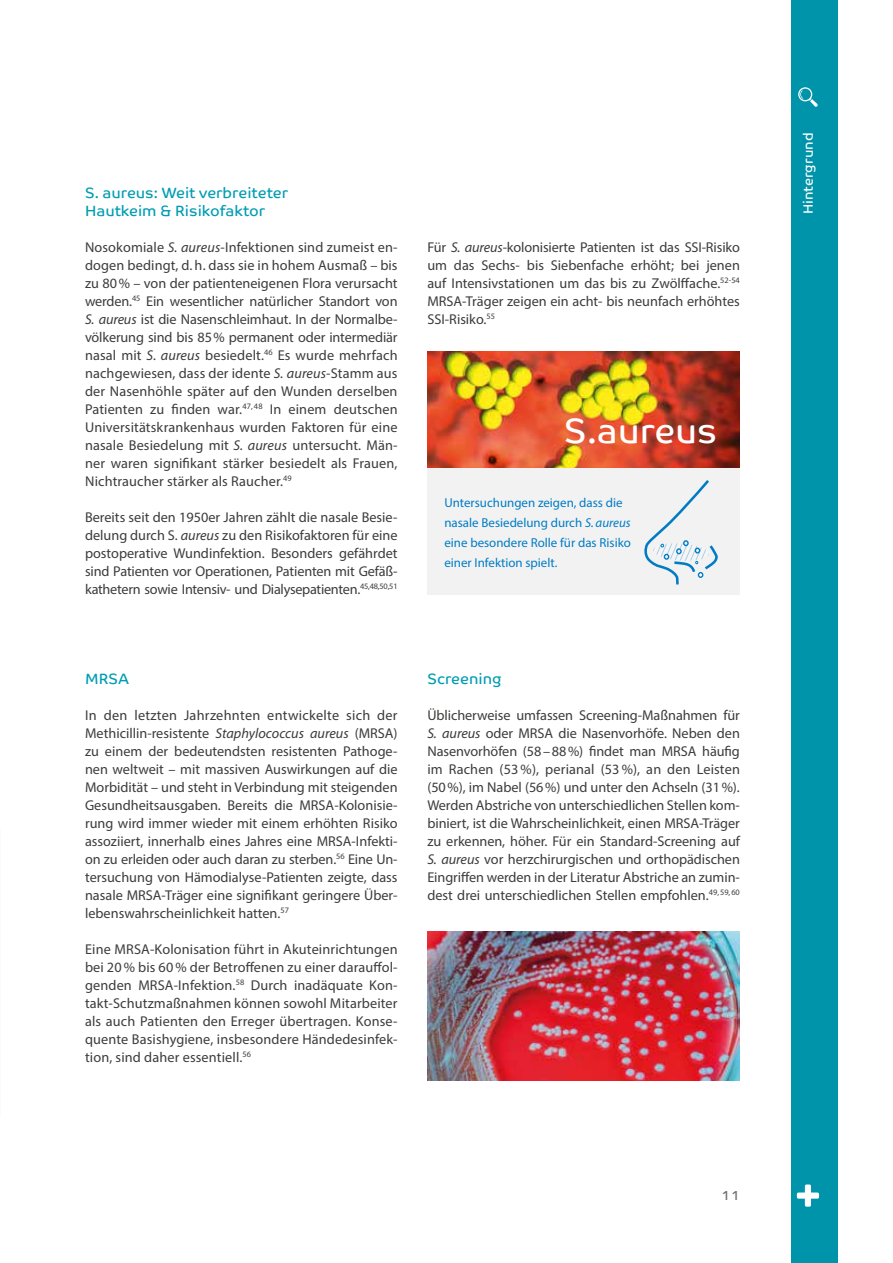
<style>
.page{position:relative;width:893px;height:1263px;background:#fff}
.page>*{position:absolute;margin:0;border:0;box-sizing:border-box;transform-origin:0 0}
.t1{font:35.25px "Co Text";color:#fff}
.t2{font:15px/18px "Co Text";color:#009db2}
.t3{font:14.25px/18px "Myriad Pro";color:#3c3c3b;text-align:justify}
.t4{font:13.5px "Co Text";color:#fff}
.t5{font:13.5px "Co Text";color:#706f6f}
.t6{font:12.9px/20px "Myriad Pro";color:#007cc5}
.s1{font-style:italic}
</style>
<div class="page">
<div style="left:791px;top:0;width:47px;height:1263px;background:#0094aa"></div>
<div style="left:797px;top:1192px;width:22px;height:7px;background:#fff;border-radius:2px"></div>
<div style="left:805px;top:1184px;width:6px;height:23px;background:#fff;border-radius:2px"></div>
<svg style="left:798px;top:87px;width:20px;height:20px"></svg>
<img style="left:427px;top:932px;width:313px;height:148px">
<img style="left:427px;top:351px;width:313px;height:117px">
<div style="left:427px;top:468px;width:313px;height:126px;background:#f2f2f2"></div>
<svg style="left:644px;top:480px;width:74px;height:105px"></svg>
<p class="t2" style="left:85px;top:184px;width:205px">S. aureus: Weit verbreiteter<br>Hautkeim &amp; Risikofaktor</p>
<p class="t3" style="left:85px;top:238px;width:314px">Nosokomiale <span class="s1">S. aureus</span>-Infektionen sind zumeist en&shy;dogen bedingt, d. h. dass sie in hohem Ausmaß – bis zu 80% – von der patienteneigenen Flora verursacht werden.<sup>45</sup> Ein wesentlicher natürlicher Standort von <span class="s1">S. aureus</span> ist die Nasenschleimhaut. In der Normalbe&shy;völkerung sind bis 85% permanent oder intermediär nasal mit <span class="s1">S. aureus</span> besiedelt.<sup>46</sup> Es wurde mehrfach nachgewiesen, dass der idente <span class="s1">S. aureus</span>-Stamm aus der Nasenhöhle später auf den Wunden derselben Patienten zu finden war.<sup>47,</sup> <sup>48</sup> In einem deutschen Universitätskrankenhaus wurden Faktoren für eine nasale Besiedelung mit <span class="s1">S. aureus</span> untersucht. Män&shy;ner waren signifikant stärker besiedelt als Frauen, Nichtraucher stärker als Raucher.<sup>49</sup></p>
<p class="t3" style="left:85px;top:508px;width:314px">Bereits seit den 1950er Jahren zählt die nasale Besie&shy;delung durch S. <span class="s1">aureus</span> zu den Risikofaktoren für eine postoperative Wundinfektion. Besonders gefährdet sind Patienten vor Operationen, Patienten mit Gefäß&shy;kathetern sowie Intensiv- und Dialysepatienten.<sup>45,48,50,51</sup></p>
<p class="t3" style="left:427px;top:238px;width:314px">Für <span class="s1">S. aureus</span>-kolonisierte Patienten ist das SSI-Risiko um das Sechs- bis Siebenfache erhöht; bei jenen auf Intensivstationen um das bis zu Zwölffache.<sup>52-54<br></sup>MRSA-Träger zeigen ein acht- bis neunfach erhöhtes SSI-Risiko.<sup>55</sup></p>
<h1 class="t1" style="left:564px;top:410px;width:155px">S.aureus</h1>
<p class="t6" style="left:444px;top:493px;width:188px">Untersuchungen zeigen, dass die nasale Besiedelung durch <span class="s1">S. aureus </span>eine besondere Rolle für das Risiko einer Infektion spielt.</p>
<p class="t2" style="left:85px;top:670px;width:46px">MRSA</p>
<p class="t3" style="left:85px;top:706px;width:314px">In den letzten Jahrzehnten entwickelte sich der Methicillin-resistente <span class="s1">Staphylococcus aureus</span> (MRSA) zu einem der bedeutendsten resistenten Pathoge&shy;nen weltweit – mit massiven Auswirkungen auf die Morbidität – und steht in Verbindung mit steigenden Gesundheitsausgaben. Bereits die MRSA-Kolonisie&shy;rung wird immer wieder mit einem erhöhten Risiko assoziiert, innerhalb eines Jahres eine MRSA-Infekti&shy;on zu erleiden oder auch daran zu sterben.<sup>56</sup> Eine Un&shy;tersuchung von Hämodialyse-Patienten zeigte, dass nasale MRSA-Träger eine signifikant geringere Über&shy;lebenswahrscheinlichkeit hatten.<sup>57</sup></p>
<p class="t3" style="left:85px;top:940px;width:314px">Eine MRSA-Kolonisation führt in Akuteinrichtungen bei 20% bis 60% der Betroffenen zu einer darauffol&shy;genden MRSA-Infektion.<sup>58</sup> Durch inadäquate Kon&shy;takt-Schutzmaßnahmen können sowohl Mitarbeiter als auch Patienten den Erreger übertragen. Konse&shy;quente Basishygiene, insbesondere Händedesinfek&shy;tion, sind daher essentiell.<sup>56</sup></p>
<p class="t2" style="left:427px;top:670px;width:76px">Screening</p>
<p class="t3" style="left:427px;top:706px;width:314px">Üblicherweise umfassen Screening-Maßnahmen für <span class="s1">S. aureus</span> oder MRSA die Nasenvorhöfe. Neben den Nasenvorhöfen (58–88%) findet man MRSA häufig im Rachen (53%), perianal (53%), an den Leisten (50%), im Nabel (56%) und unter den Achseln (31%).<br>Werden Abstriche von unterschiedlichen Stellen kom&shy;biniert, ist die Wahrscheinlichkeit, einen MRSA-Träger zu erkennen, höher. Für ein Standard-Screening auf <span class="s1">S. aureus</span> vor herzchirurgischen und orthopädischen Eingriffen werden in der Literatur Abstriche an zumin&shy;dest drei unterschiedlichen Stellen empfohlen.<sup>49,59,60</sup></p>
<p class="t5" style="left:722px;top:1187px;width:20px">11</p>
<p class="t4" style="left:800px;top:214px;width:83px;rotate:-90deg">Hintergrund</p>
</div>
